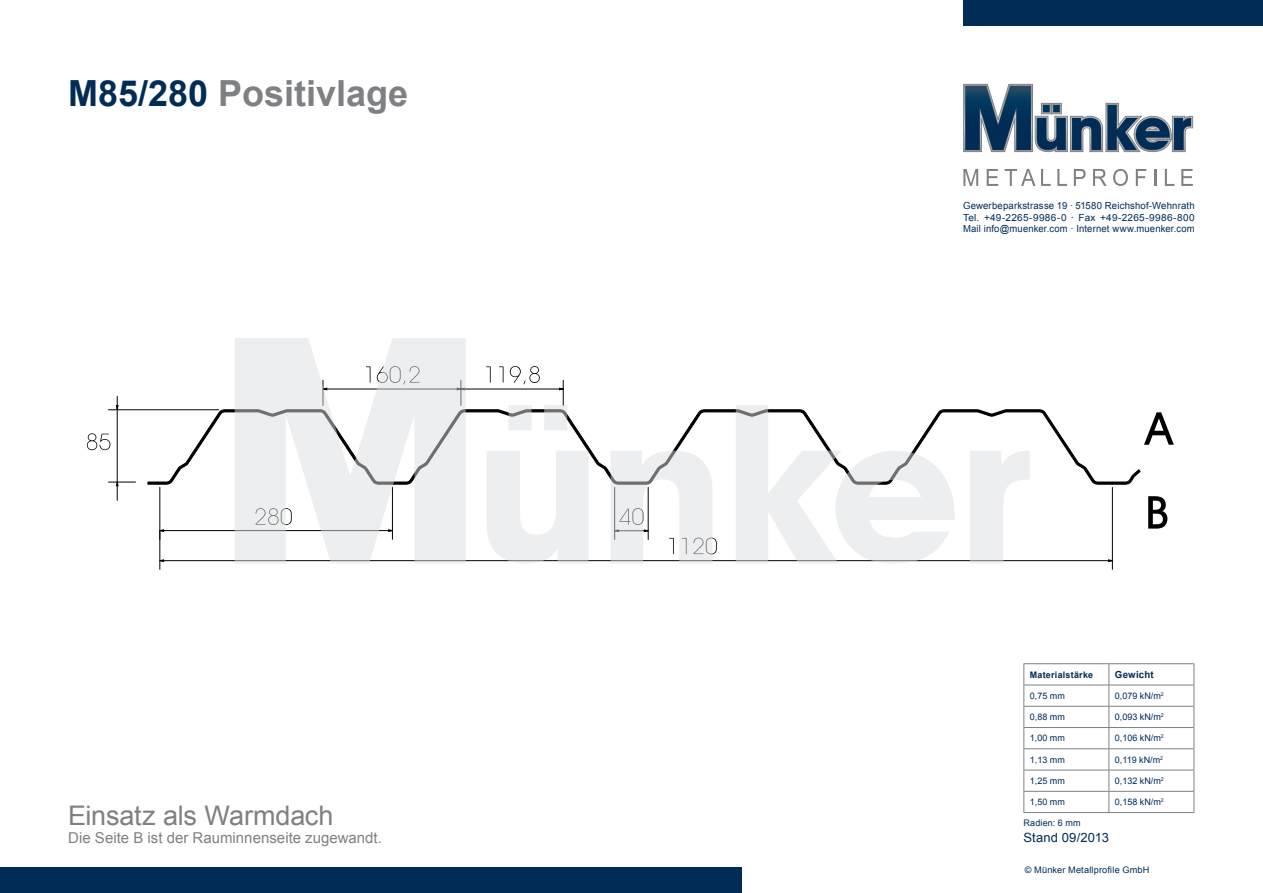
<style>
.page{position:relative;width:1263px;height:893px;background:#fff}
.page>*{position:absolute;margin:0;border:0;box-sizing:border-box;transform-origin:0 0}
.t1{font:700 36px "Arial";color:#7e8083}
.t2{font:27px "Arial";letter-spacing:-.01em;color:#7e8083}
.t3{font:15px "Arial";color:#7e8083}
.t4{font:12.75px "Arial";letter-spacing:.01em;color:#002c55}
.t5{font:9.75px/11.7px "Arial";letter-spacing:.02em;color:#002c55;text-align:justify}
.t6{font:700 9.75px "Arial";letter-spacing:.025em;color:#002c55}
.t7{font:9px "Arial";color:#002c55}
.t8{font:9px "Arial";letter-spacing:.02em;color:#002c55}
.t9{font:700 9px "Arial";letter-spacing:.03em;color:#002c55}
.s1{color:#002c55}
</style>
<div class="page">
<div style="left:963px;top:0;width:300px;height:26px;background:#002c55"></div>
<div style="left:0;top:867px;width:742px;height:26px;background:#002c55"></div>
<hr style="left:1023px;top:663px;width:86px;height:1px;background:#7e8083">
<hr style="left:1109px;top:663px;width:85px;height:1px;background:#7e8083">
<hr style="left:1024px;top:685px;width:85px;height:1px;background:#7e8083">
<hr style="left:1109px;top:685px;width:84px;height:1px;background:#7e8083">
<hr style="left:1024px;top:706px;width:85px;height:1px;background:#7e8083">
<hr style="left:1109px;top:706px;width:84px;height:1px;background:#7e8083">
<hr style="left:1024px;top:727px;width:85px;height:1px;background:#7e8083">
<hr style="left:1109px;top:727px;width:84px;height:1px;background:#7e8083">
<hr style="left:1023px;top:748px;width:86px;height:1px;background:#7e8083">
<hr style="left:1109px;top:748px;width:85px;height:1px;background:#7e8083">
<hr style="left:1023px;top:770px;width:86px;height:1px;background:#7e8083">
<hr style="left:1109px;top:770px;width:85px;height:1px;background:#7e8083">
<svg style="left:1023px;top:664px;width:1px;height:148px"></svg>
<hr style="left:1023px;top:791px;width:86px;height:1px;background:#7e8083">
<hr style="left:1023px;top:812px;width:86px;height:1px;background:#7e8083">
<svg style="left:1109px;top:664px;width:1px;height:148px"></svg>
<hr style="left:1109px;top:791px;width:85px;height:1px;background:#7e8083">
<svg style="left:1193px;top:664px;width:1px;height:148px"></svg>
<hr style="left:1109px;top:812px;width:85px;height:1px;background:#7e8083">
<svg style="left:1144px;top:412px;width:30px;height:33px"></svg>
<svg style="left:1148px;top:496px;width:19px;height:33px"></svg>
<hr style="left:117px;top:409px;width:1px;height:73px;background:#000">
<hr style="left:108px;top:409px;width:111px;height:1px;background:#000">
<svg style="left:116px;top:396px;width:2px;height:14px"></svg>
<svg style="left:108px;top:482px;width:28px;height:18px"></svg>
<hr style="left:160px;top:487px;width:1px;height:52px;background:#000">
<hr style="left:160px;top:530px;width:232px;height:1px;background:#000">
<hr style="left:160px;top:531px;width:1px;height:38px;background:#000">
<hr style="left:1112px;top:487px;width:1px;height:82px;background:#000">
<svg style="left:87px;top:433px;width:23px;height:17px"></svg>
<hr style="left:160px;top:560px;width:952px;height:1px;background:#000">
<hr style="left:461px;top:389px;width:102px;height:1px;background:#000">
<svg style="left:147px;top:409px;width:994px;height:76px"></svg>
<svg style="left:963px;top:169px;width:15px;height:17px"></svg>
<svg style="left:987px;top:169px;width:11px;height:17px"></svg>
<svg style="left:1005px;top:169px;width:30px;height:17px"></svg>
<svg style="left:1041px;top:169px;width:10px;height:17px"></svg>
<svg style="left:1057px;top:169px;width:10px;height:17px"></svg>
<svg style="left:1074px;top:169px;width:12px;height:17px"></svg>
<svg style="left:1093px;top:169px;width:14px;height:17px"></svg>
<svg style="left:1113px;top:169px;width:15px;height:17px"></svg>
<svg style="left:1136px;top:169px;width:10px;height:17px"></svg>
<svg style="left:1154px;top:169px;width:2px;height:17px"></svg>
<svg style="left:1165px;top:169px;width:9px;height:17px"></svg>
<svg style="left:1181px;top:169px;width:12px;height:17px"></svg>
<svg style="left:963px;top:84px;width:230px;height:68px"></svg>
<svg style="left:486px;top:366px;width:102px;height:197px"></svg>
<svg style="left:611px;top:451px;width:106px;height:112px"></svg>
<svg style="left:736px;top:405px;width:219px;height:158px"></svg>
<svg style="left:970px;top:451px;width:60px;height:112px"></svg>
<svg style="left:235px;top:338px;width:231px;height:225px;fill:#edeeef"></svg>
<h1 class="t1" style="left:68px;top:70px;width:342px"><span class="s1">M85/280</span> Positivlage</h1>
<h2 class="t2" style="left:68px;top:798px;width:267px">Einsatz als Warmdach</h2>
<h3 class="t3" style="left:68px;top:828px;width:315px">Die Seite B ist der Rauminnenseite zugewandt.</h3>
<p class="t5" style="left:963px;top:200px;width:233px">Gewerbeparkstrasse 19 . 51580 Reichshof-Wehnrath Tel. +49-2265-9986-0 . Fax +49-2265-9986-800<br>Mail info@muenker.com . Internet www.muenker.com</p>
<p class="t9" style="left:1030px;top:668px;width:65px">Materialstärke</p>
<p class="t6" style="left:1115px;top:668px;width:40px">Gewicht</p>
<p class="t7" style="left:1030px;top:690px;width:37px">0,75 mm</p>
<p class="t7" style="left:1115px;top:690px;width:50px">0,079 kN/m<sup>2</sup></p>
<p class="t7" style="left:1030px;top:711px;width:37px">0,88 mm</p>
<p class="t7" style="left:1115px;top:711px;width:50px">0,093 kN/m<sup>2</sup></p>
<p class="t7" style="left:1030px;top:732px;width:37px">1,00 mm</p>
<p class="t7" style="left:1115px;top:732px;width:50px">0,106 kN/m<sup>2</sup></p>
<p class="t7" style="left:1030px;top:754px;width:37px">1,13 mm</p>
<p class="t7" style="left:1115px;top:754px;width:50px">0,119 kN/m<sup>2</sup></p>
<p class="t7" style="left:1030px;top:775px;width:37px">1,25 mm</p>
<p class="t7" style="left:1115px;top:775px;width:50px">0,132 kN/m<sup>2</sup></p>
<p class="t7" style="left:1030px;top:796px;width:37px">1,50 mm</p>
<p class="t7" style="left:1115px;top:796px;width:50px">0,158 kN/m<sup>2</sup></p>
<p class="t8" style="left:1023px;top:817px;width:59px">Radien: 6 mm</p>
<h3 class="t4" style="left:1023px;top:830px;width:87px">Stand 09/2013</h3>
<p class="t8" style="left:1025px;top:864px;width:126px">© Münker Metallprofile GmbH</p>
</div>
